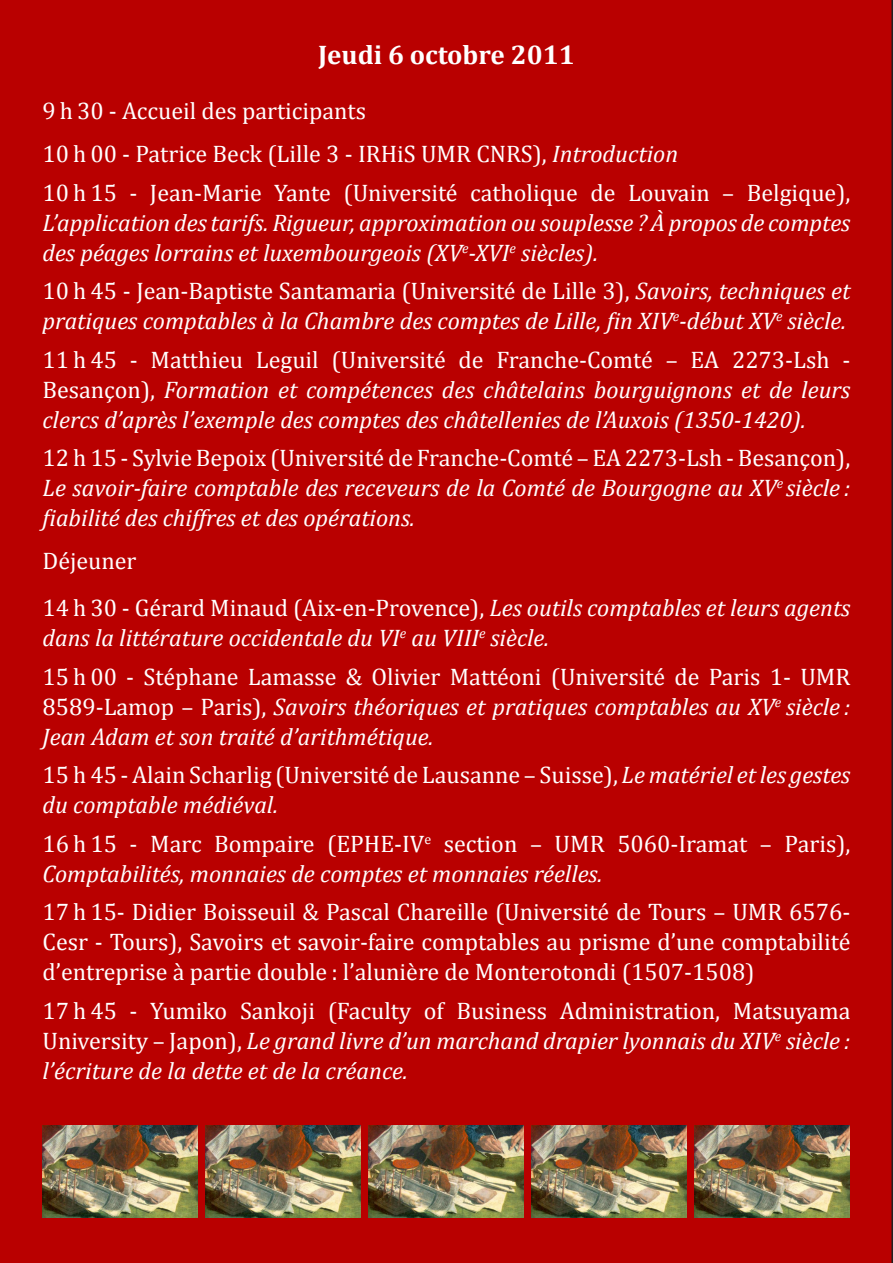
<style>
.page{position:relative;width:893px;height:1263px;background:#b90000}
.page>*{position:absolute;margin:0;border:0;box-sizing:border-box;transform-origin:0 0}
.t1{font:700 27px "Cambria";color:#fff}
.t2{font:italic 24px/30px "Cambria";color:#fff;text-align:justify}
.t3{font:24px/30px "Cambria";color:#fff}
.s1{font-style:italic}
.s2{font-style:normal}
</style>
<div class="page">
<img style="left:43px;top:1125px;width:154px;height:92px">
<img style="left:206px;top:1125px;width:154px;height:92px">
<img style="left:369px;top:1125px;width:154px;height:92px">
<img style="left:532px;top:1125px;width:154px;height:92px">
<img style="left:695px;top:1125px;width:154px;height:92px">
<p class="t1" style="left:318px;top:35px;width:258px">Jeudi 6 octobre 2011</p>
<p class="t3" style="left:43px;top:96px;width:325px">9 h 30 - Accueil des participants</p>
<p class="t3" style="left:43px;top:139px;width:637px">10 h 00 - Patrice Beck (Lille 3 - IRHiS UMR CNRS), <span class="s1">Introduction</span></p>
<p class="t2" style="left:43px;top:177px;width:809px"><span class="s2">10 h 15 - Jean-Marie Yante (Université catholique de Louvain – Belgique), </span>L’application des tarifs. Rigueur, approximation ou souplesse ? À propos de comptes des péages lorrains et luxembourgeois (XV<sup>e</sup>-XVI<sup>e</sup> siècles).</p>
<p class="t2" style="left:43px;top:275px;width:809px"><span class="s2">10 h 45 - Jean-Baptiste Santamaria (Université de Lille 3),</span> Savoirs, techniques et pratiques comptables à la Chambre des comptes de Lille, fin XIV<sup>e</sup>-début XV<sup>e</sup> siècle.</p>
<p class="t2" style="left:43px;top:344px;width:809px"><span class="s2">11 h 45 - Matthieu Leguil (Université de Franche-Comté – EA 2273-Lsh - Besançon),</span> Formation et compétences des châtelains bourguignons et de leurs clercs d’après l’exemple des comptes des châtellenies de l’Auxois (1350-1420).</p>
<p class="t2" style="left:43px;top:442px;width:809px"><span class="s2">12 h 15 - Sylvie Bepoix (Université de Franche-Comté – EA 2273-Lsh - Besançon), </span>Le savoir-faire comptable des receveurs de la Comté de Bourgogne au XV<sup>e</sup> siècle : fiabilité des chiffres et des opérations.</p>
<p class="t3" style="left:43px;top:546px;width:95px">Déjeuner</p>
<p class="t2" style="left:43px;top:592px;width:809px"><span class="s2">14 h 30 - Gérard Minaud (Aix-en-Provence),</span> Les outils comptables et leurs agents dans la littérature occidentale du VI<sup>e</sup> au VIII<sup>e</sup> siècle.</p>
<p class="t2" style="left:43px;top:660px;width:809px"><span class="s2">15 h 00 - Stéphane Lamasse &amp; Olivier Mattéoni (Université de Paris 1- UMR 8589-Lamop – Paris),</span> Savoirs théoriques et pratiques comptables au XV<sup>e</sup> siècle :<br>Jean Adam et son traité d’arithmétique.</p>
<p class="t3" style="left:43px;top:760px;width:809px">15 h 45 - Alain Scharlig (Université de Lausanne – Suisse), <span class="s1">Le matériel et les gestes du comptable médiéval.</span></p>
<p class="t3" style="left:43px;top:828px;width:809px">16 h 15 - Marc Bompaire (EPHE-IV<sup>e</sup> section – UMR 5060-Iramat – Paris),<br><span class="s1">Comptabilités, monnaies de comptes et monnaies réelles.</span></p>
<p class="t3" style="left:43px;top:897px;width:809px;text-align:justify">17 h 15- Didier Boisseuil &amp; Pascal Chareille (Université de Tours – UMR 6576- Cesr - Tours), Savoirs et savoir-faire comptables au prisme d’une comptabilité d’entreprise à partie double : l’alunière de Monterotondi (1507-1508)</p>
<p class="t2" style="left:43px;top:994px;width:809px"><span class="s2">17 h 45 - Yumiko Sankoji (Faculty of Business Administration, Matsuyama University – Japon),</span> Le grand livre d’un marchand drapier lyonnais du XIV<sup>e</sup> siècle : l’écriture de la dette et de la créance.</p>
</div>
